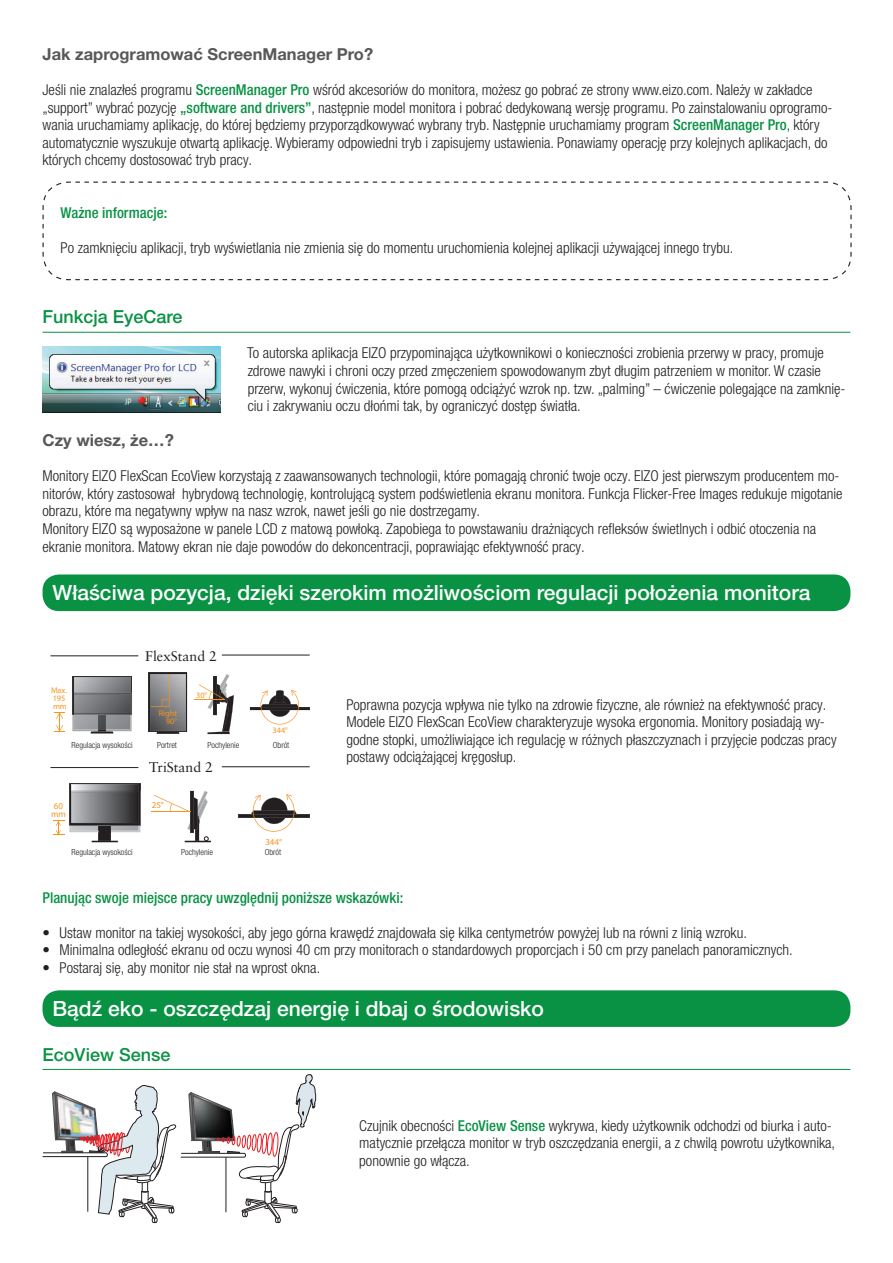
<style>
.page{position:relative;width:893px;height:1263px;background:#fff}
.page>*{position:absolute;margin:0;border:0;box-sizing:border-box;transform-origin:0 0}
.t1{font:500 21px "Helvetica Neue LT Pro";color:#fff}
.t2{font:500 18px "Helvetica Neue LT Pro";color:#099244}
.t3{font:700 16.5px "Helvetica Neue LT Pro";color:#57585a}
.t4{font:300 condensed 15px/17.5px "Helvetica Neue LT Pro";color:#231f20}
.t5{font:500 condensed 15px "Helvetica Neue LT Pro";color:#099244}
.t6{font:14.1px "Sabon LT Std";color:#231f20}
.t7{font:9px/8.9px "Helvetica";color:#f7931d;text-align:center}
.t8{font:300 condensed 8.4px "Helvetica Neue LT Pro";color:#231f20}
.t9{font:8.25px/8.2px "Helvetica";color:#f7931d}
.s1{font-weight:500;color:#099244}
</style>
<div class="page">
<hr style="left:43px;top:332px;width:807px;height:1px;background:#099244">
<hr style="left:43px;top:1069px;width:807px;height:1px;background:#099244">
<svg style="left:42px;top:181px;width:810px;height:100px"></svg>
<img style="left:43px;top:347px;width:177px;height:65px">
<div style="left:43px;top:574px;width:807px;height:37px;background:#099244;border-radius:16px"></div>
<svg style="left:72px;top:676px;width:60px;height:57px;background:#818285"></svg>
<svg style="left:55px;top:712px;width:10px;height:20px"></svg>
<svg style="left:149px;top:672px;width:38px;height:62px;background:#7e7d7d"></svg>
<hr style="left:195px;top:699px;width:30px;height:1px;background:#f7931d">
<svg style="left:199px;top:674px;width:35px;height:60px"></svg>
<svg style="left:250px;top:690px;width:60px;height:34px"></svg>
<svg style="left:53px;top:783px;width:88px;height:59px"></svg>
<hr style="left:151px;top:811px;width:39px;height:1px;background:#f7931d">
<svg style="left:154px;top:791px;width:57px;height:51px"></svg>
<svg style="left:238px;top:794px;width:72px;height:38px"></svg>
<hr style="left:50px;top:655px;width:88px;height:1px;background:#231f20">
<hr style="left:50px;top:767px;width:88px;height:1px;background:#231f20">
<hr style="left:222px;top:655px;width:88px;height:1px;background:#231f20">
<hr style="left:222px;top:766px;width:88px;height:1px;background:#231f20">
<div style="left:43px;top:990px;width:807px;height:37px;background:#099244;border-radius:16px"></div>
<svg style="left:43px;top:1074px;width:273px;height:149px"></svg>
<p class="t3" style="left:43px;top:44px;width:332px">Jak zaprogramować ScreenManager Pro?</p>
<p class="t4" style="left:43px;top:81px;width:791px">Jeśli nie znalazłeś programu <span class="s1">ScreenManager Pro</span> wśród akcesoriów do monitora, możesz go pobrać ze strony www.eizo.com. Należy w zakładce „support” wybrać pozycję <span class="s1">„software and drivers”</span>, następnie model monitora i pobrać dedykowaną wersję programu. Po zainstalowaniu oprogramo&shy;wania uruchamiamy aplikację, do której będziemy przyporządkowywać wybrany tryb. Następnie uruchamiamy program <span class="s1">ScreenManager Pro</span>, który automatycznie wyszukuje otwartą aplikację. Wybieramy odpowiedni tryb i zapisujemy ustawienia. Ponawiamy operację przy kolejnych aplikacjach, do których chcemy dostosować tryb pracy.</p>
<p class="t5" style="left:61px;top:204px;width:108px">Ważne informacje:</p>
<p class="t4" style="left:61px;top:239px;width:674px">Po zamknięciu aplikacji, tryb wyświetlania nie zmienia się do momentu uruchomienia kolejnej aplikacji używającej innego trybu.</p>
<p class="t2" style="left:43px;top:306px;width:142px">Funkcja EyeCare</p>
<p class="t4" style="left:247px;top:344px;width:600px">To autorska aplikacja EIZO przypominająca użytkownikowi o konieczności zrobienia przerwy w pracy, promuje zdrowe nawyki i chroni oczy przed zmęczeniem spowodowanym zbyt długim patrzeniem w monitor. W czasie przerw, wykonuj ćwiczenia, które pomogą odciążyć wzrok np. tzw. „palming” – ćwiczenie polegające na zamknię&shy;ciu i zakrywaniu oczu dłońmi tak, by ograniczyć dostęp światła.</p>
<p class="t3" style="left:43px;top:430px;width:133px">Czy wiesz, że…?</p>
<p class="t4" style="left:43px;top:467px;width:802px">Monitory EIZO FlexScan EcoView korzystają z zaawansowanych technologii, które pomagają chronić twoje oczy. EIZO jest pierwszym producentem mo&shy;nitorów, który zastosował hybrydową technologię, kontrolującą system podświetlenia ekranu monitora. Funkcja Flicker-Free Images redukuje migotanie obrazu, które ma negatywny wpływ na nasz wzrok, nawet jeśli go nie dostrzegamy.<br>Monitory EIZO są wyposażone w panele LCD z matową powłoką. Zapobiega to powstawaniu drażniących refleksów świetlnych i odbić otoczenia na ekranie monitora. Matowy ekran nie daje powodów do dekoncentracji, poprawiając efektywność pracy.</p>
<h1 class="t1" style="left:53px;top:580px;width:759px">Właściwa pozycja, dzięki szerokim możliwościom regulacji położenia monitora</h1>
<p class="t9" style="left:51px;top:685px;width:18px">Max.<br>195 mm</p>
<p class="t8" style="left:72px;top:740px;width:63px">Regulacja wysokości</p>
<p class="t6" style="left:145px;top:647px;width:73px">FlexStand 2</p>
<p class="t9" style="left:159px;top:709px;width:20px;text-align:right">Right<br>90°</p>
<p class="t8" style="left:157px;top:740px;width:21px">Portret</p>
<p class="t9" style="left:196px;top:690px;width:13px">30°</p>
<p class="t8" style="left:208px;top:740px;width:33px">Pochylenie</p>
<p class="t6" style="left:149px;top:759px;width:65px">TriStand 2</p>
<p class="t7" style="left:51px;top:801px;width:16px">60 mm</p>
<p class="t7" style="left:152px;top:801px;width:14px">25°</p>
<p class="t8" style="left:72px;top:847px;width:63px">Regulacja wysokości</p>
<p class="t8" style="left:181px;top:847px;width:33px">Pochylenie</p>
<p class="t9" style="left:273px;top:726px;width:17px">344°</p>
<p class="t8" style="left:273px;top:740px;width:18px">Obrót</p>
<p class="t7" style="left:265px;top:837px;width:18px">344°</p>
<p class="t8" style="left:265px;top:847px;width:18px">Obrót</p>
<p class="t4" style="left:346px;top:695px;width:492px">Poprawna pozycja wpływa nie tylko na zdrowie fizyczne, ale również na efektywność pracy.<br>Modele EIZO FlexScan EcoView charakteryzuje wysoka ergonomia. Monitory posiadają wy&shy;godne stopki, umożliwiające ich regulację w różnych płaszczyznach i przyjęcie podczas pracy postawy odciążającej kręgosłup.</p>
<p class="t5" style="left:43px;top:888px;width:362px">Planując swoje miejsce pracy uwzględnij poniższe wskazówki:</p>
<p class="t4" style="left:43px;top:923px;width:706px">• Ustaw monitor na takiej wysokości, aby jego górna krawędź znajdowała się kilka centymetrów powyżej lub na równi z linią wzroku.</p>
<p class="t4" style="left:43px;top:941px;width:752px">• Minimalna odległość ekranu od oczu wynosi 40 cm przy monitorach o standardowych proporcjach i 50 cm przy panelach panoramicznych.</p>
<p class="t4" style="left:43px;top:959px;width:279px">• Postaraj się, aby monitor nie stał na wprost okna.</p>
<h1 class="t1" style="left:53px;top:996px;width:493px">Bądź eko - oszczędzaj energię i dbaj o środowisko</h1>
<p class="t2" style="left:43px;top:1043px;width:129px">EcoView Sense</p>
<p class="t4" style="left:359px;top:1116px;width:477px">Czujnik obecności <span class="s1">EcoView Sense</span> wykrywa, kiedy użytkownik odchodzi od biurka i auto&shy;matycznie przełącza monitor w tryb oszczędzania energii, a z chwilą powrotu użytkownika, ponownie go włącza.</p>
</div>
